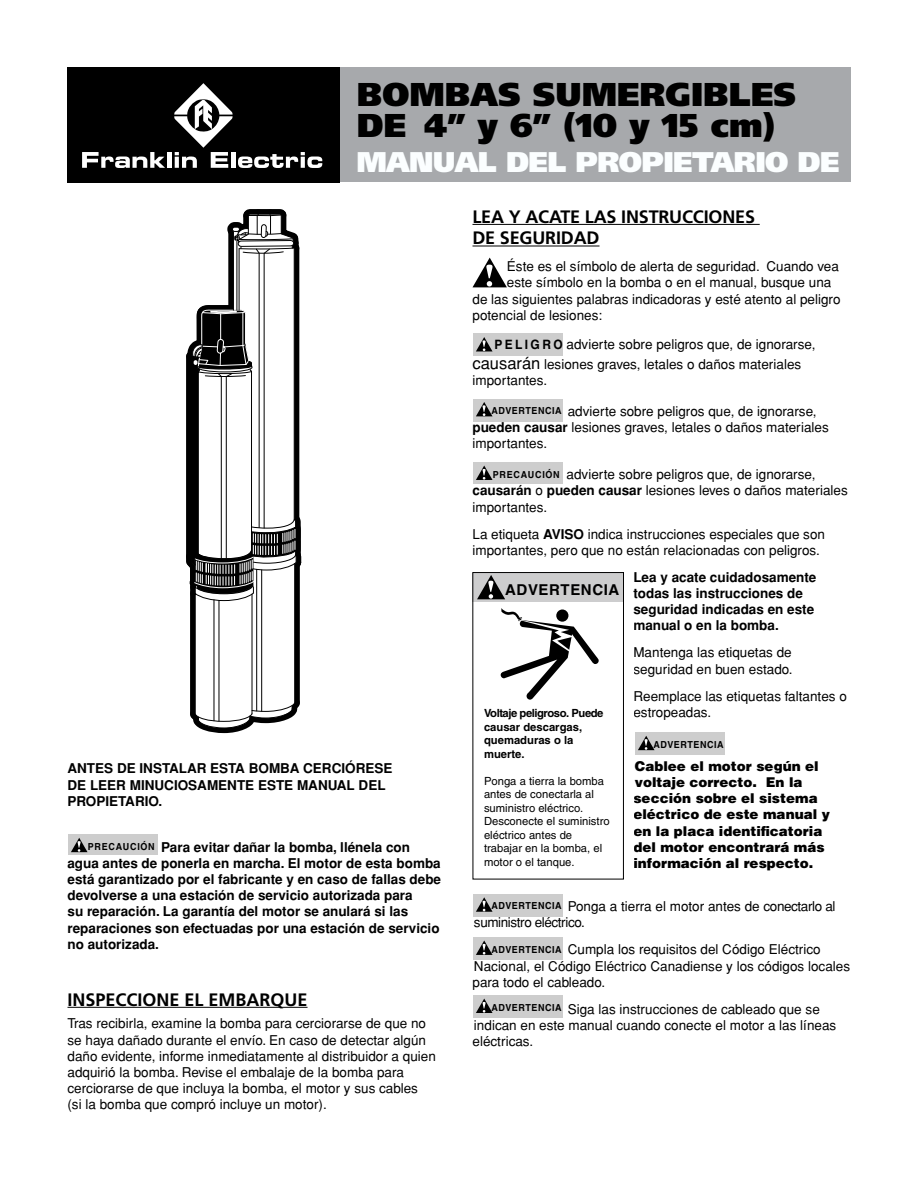
<style>
.page{position:relative;width:918px;height:1188px;background:#fff}
.page>*{position:absolute;margin:0;border:0;box-sizing:border-box;transform-origin:0 0}
.t1{font:900 33px/31.5px "Frutiger";color:#000}
.t2{font:900 28.5px "Frutiger";letter-spacing:-.025em;color:#fbfeff}
.t3{font:700 18px/21.6px "Frutiger";letter-spacing:-.01em;color:#000}
.t4{font:700 15px "Helvetica";letter-spacing:.04em;color:#000}
.t5{font:13.5px/16.2px "Helvetica";color:#000}
.t6{font:700 13.5px/16.2px "Helvetica";color:#000}
.t7{font:900 13.5px/16.2px "Helvetica";color:#000}
.t8{font:13.5px/16.2px "Helvetica";letter-spacing:-.03em;color:#000}
.t9{font:11.25px/13.5px "Helvetica";color:#000}
.t10{font:700 11.25px/13.5px "Helvetica";color:#000}
.t11{font:700 9.75px "Helvetica";letter-spacing:.06em;color:#000;scale:.93 1}
.t12{font:700 9.75px "Helvetica";letter-spacing:.08em;color:#000;scale:.93 1}
.s1{font-weight:700;font-size:12.9px}
.s2{font-size:16.5px}
.s3{font-weight:700;font-size:9.75px}
.s4{font-weight:700}
</style>
<div class="page">
<div style="left:340px;top:68px;width:510px;height:114px;background:#a7a9ac"></div>
<div style="left:68px;top:68px;width:272px;height:115px;background:#000"></div>
<svg style="left:82px;top:152px;width:83px;height:16px"></svg>
<hr style="left:167px;top:152px;width:4px;height:16px;background:#fff">
<svg style="left:174px;top:83px;width:148px;height:85px"></svg>
<hr style="left:68px;top:1007px;width:240px;height:1px;background:#000">
<div style="left:68px;top:834px;width:90px;height:20px;background:#cdcdcd"></div>
<svg style="left:71px;top:838px;width:17px;height:14px"></svg>
<hr style="left:472px;top:224px;width:288px;height:1px;background:#000">
<hr style="left:472px;top:246px;width:128px;height:1px;background:#000">
<svg style="left:472px;top:258px;width:35px;height:29px"></svg>
<div style="left:473px;top:334px;width:90px;height:22px;background:#cdcdcd"></div>
<svg style="left:476px;top:337px;width:17px;height:14px"></svg>
<div style="left:473px;top:399px;width:90px;height:22px;background:#cdcdcd"></div>
<svg style="left:476px;top:402px;width:17px;height:14px"></svg>
<div style="left:473px;top:462px;width:90px;height:22px;background:#cdcdcd"></div>
<svg style="left:476px;top:466px;width:17px;height:14px"></svg>
<div style="left:473px;top:573px;width:151px;height:29px;background:#cdcdce"></div>
<div style="left:472px;top:572px;width:152px;height:307px;border:1px solid #000"></div>
<svg style="left:501px;top:608px;width:98px;height:92px"></svg>
<svg style="left:477px;top:575px;width:28px;height:24px"></svg>
<div style="left:635px;top:733px;width:90px;height:22px;background:#cdcdcd"></div>
<svg style="left:638px;top:736px;width:17px;height:14px"></svg>
<div style="left:473px;top:894px;width:90px;height:22px;background:#cdcdcd"></div>
<svg style="left:476px;top:897px;width:17px;height:15px"></svg>
<div style="left:473px;top:938px;width:90px;height:22px;background:#cdcdcd"></div>
<svg style="left:476px;top:940px;width:17px;height:15px"></svg>
<div style="left:473px;top:996px;width:90px;height:22px;background:#cdcdcd"></div>
<svg style="left:476px;top:999px;width:17px;height:14px"></svg>
<svg style="left:186px;top:209px;width:116px;height:525px"></svg>
<h1 class="t1" style="left:357px;top:78px;width:441px">BOMBAS SUMERGIBLES<br>DE 4” y 6” (10 y 15 cm)</h1>
<h2 class="t2" style="left:356px;top:145px;width:485px">MANUAL DEL PROPIETARIO DE</h2>
<p class="t6" style="left:68px;top:760px;width:326px">ANTES DE INSTALAR ESTA BOMBA CERCIÓRESE<br>DE LEER MINUCIOSAMENTE ESTE MANUAL DEL<br>PROPIETARIO.</p>
<p class="t6" style="left:68px;top:839px;width:375px;text-indent:94px">Para evitar dañar la bomba, llénela con agua antes de ponerla en marcha. El motor de esta bomba está garantizado por el fabricante y en caso de fallas debe devolverse a una estación de servicio autorizada para<br>su reparación. La garantía del motor se anulará si las reparaciones son efectuadas por una estación de servicio no autorizada.</p>
<p class="t12" style="left:88px;top:841px;width:74px">PRECAUCIÓN</p>
<h3 class="t3" style="left:68px;top:989px;width:242px">INSPECCIONE EL EMBARQUE</h3>
<p class="t5" style="left:68px;top:1015px;width:370px">Tras recibirla, examine la bomba para cerciorarse de que no se haya dañado durante el envío. En caso de detectar algún daño evidente, informe inmediatamente al distribuidor a quien adquirió la bomba. Revise el embalaje de la bomba para cerciorarse de que incluya la bomba, el motor y sus cables<br>(si la bomba que compró incluye un motor).</p>
<h3 class="t3" style="left:472px;top:206px;width:284px">LEA Y ACATE LAS INSTRUCCIONES<br>DE SEGURIDAD</h3>
<p class="t5" style="left:507px;top:258px;width:334px">Éste es el símbolo de alerta de seguridad. Cuando vea</p>
<p class="t5" style="left:507px;top:274px;width:326px">este símbolo en la bomba o en el manual, busque una</p>
<p class="t5" style="left:473px;top:291px;width:370px">de las siguientes palabras indicadoras y esté atento al peligro</p>
<p class="t5" style="left:473px;top:307px;width:131px">potencial de lesiones:</p>
<p class="t5" style="left:472px;top:334px;width:345px;line-height:19.8px;text-indent:22px"><span class="s1">P E L I G R O</span> advierte sobre peligros que, de ignorarse, <span class="s2">causarán</span> lesiones graves, letales o daños materiales</p>
<p class="t5" style="left:472px;top:372px;width:76px">importantes.</p>
<p class="t5" style="left:472px;top:403px;width:358px;text-indent:19px"><span class="s3">ADVERTENCIA</span> advierte sobre peligros que, de ignorarse, <span class="s4">pueden causar</span> lesiones graves, letales o daños materiales importantes.</p>
<p class="t5" style="left:472px;top:466px;width:377px;text-indent:20px"><span class="s3">PRECAUCIÓN</span> advierte sobre peligros que, de ignorarse, <span class="s4">causarán</span> o <span class="s4">pueden causar</span> lesiones leves o daños materiales importantes.</p>
<p class="t5" style="left:472px;top:526px;width:354px">La etiqueta <span class="s4">AVISO</span> indica instrucciones especiales que son importantes, pero que no están relacionadas con peligros.</p>
<p class="t6" style="left:633px;top:569px;width:185px">Lea y acate cuidadosamente todas las instrucciones de seguridad indicadas en este manual o en la bomba.</p>
<p class="t5" style="left:633px;top:644px;width:161px">Mantenga las etiquetas de seguridad en buen estado.</p>
<p class="t5" style="left:633px;top:688px;width:215px">Reemplace las etiquetas faltantes o estropeadas.</p>
<p class="t4" style="left:505px;top:581px;width:116px">ADVERTENCIA</p>
<p class="t10" style="left:484px;top:706px;width:121px">Voltaje peligroso. Puede causar descargas, quemaduras o la muerte.</p>
<p class="t9" style="left:484px;top:774px;width:127px">Ponga a tierra la bomba antes de conectarla al suministro eléctrico.<br>Desconecte el suministro eléctrico antes de trabajar en la bomba, el motor o el tanque.</p>
<p class="t11" style="left:653px;top:739px;width:77px">ADVERTENCIA</p>
<p class="t7" style="left:633px;top:757px;width:198px">Cablee el motor según el voltaje correcto. En la sección sobre el sistema eléctrico de este manual y en la placa identificatoria del motor encontrará más información al respecto.</p>
<p class="t8" style="left:474px;top:898px;width:363px;text-indent:94px">Ponga a tierra el motor antes de conectarlo al suministro eléctrico.</p>
<p class="t5" style="left:473px;top:941px;width:379px;text-indent:95px">Cumpla los requisitos del Código Eléctrico<br>Nacional, el Código Eléctrico Canadiense y los códigos locales para todo el cableado.</p>
<p class="t5" style="left:473px;top:1001px;width:365px;text-indent:95px">Siga las instrucciones de cableado que se indican en este manual cuando conecte el motor a las líneas eléctricas.</p>
<p class="t11" style="left:491px;top:900px;width:77px">ADVERTENCIA</p>
<p class="t11" style="left:491px;top:943px;width:77px">ADVERTENCIA</p>
<p class="t11" style="left:491px;top:1001px;width:77px">ADVERTENCIA</p>
</div>
